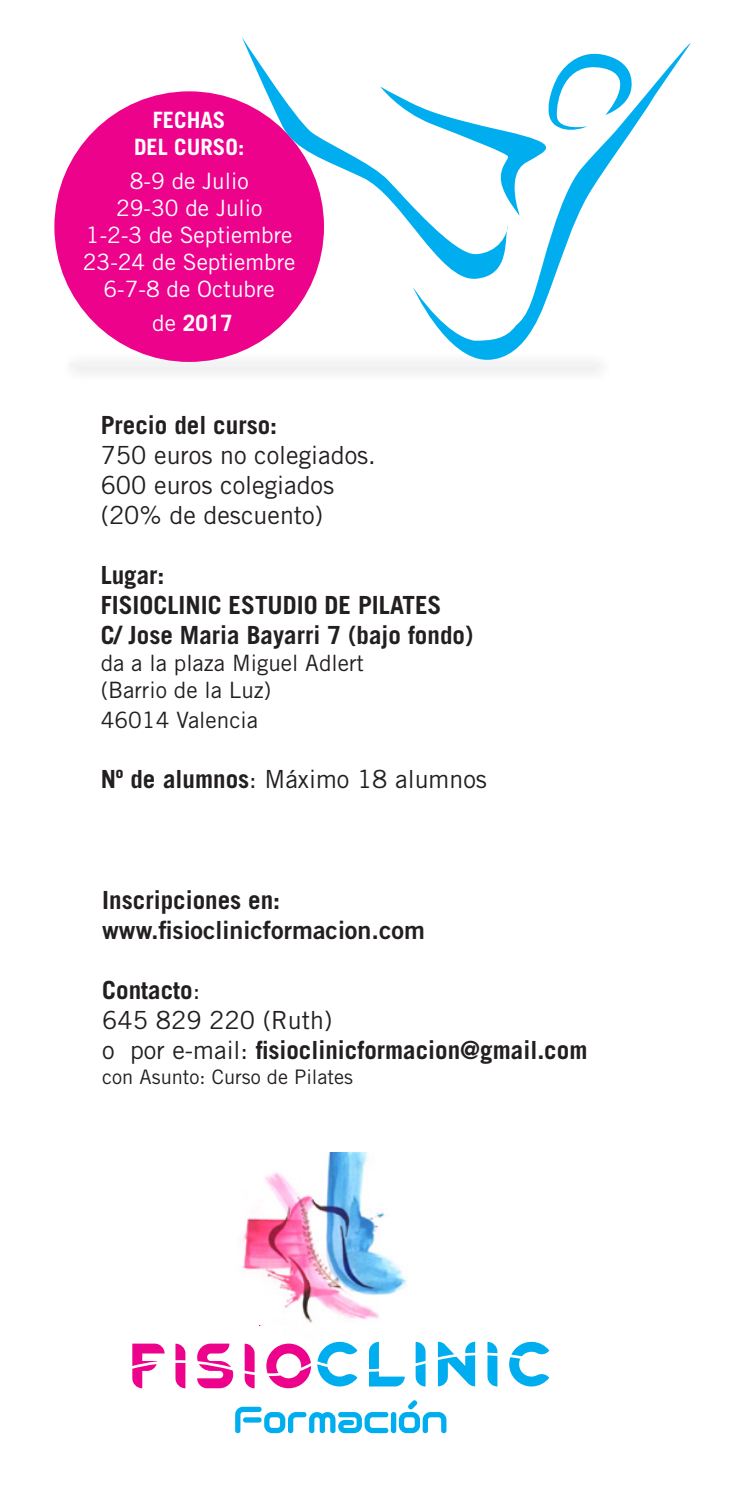
<style>
.page{position:relative;width:745px;height:1489px;background:#fff}
.page>*{position:absolute;margin:0;border:0;box-sizing:border-box;transform-origin:0 0}
.t1{font:700 25px/30px "Trade Gothic LT Std";color:#231f20}
.t2{font:25px/30px "Trade Gothic LT Std";color:#231f20}
.t3{font:25px "Trade Gothic LT Std Bd 2";color:#231f20}
.t4{font:22.5px/27px "Trade Gothic LT Std";color:#fff;text-align:center}
.t5{font:22.5px/27px "Trade Gothic LT Std";color:#231f20}
.t6{font:700 22.5px "Trade Gothic LT Std";color:#fff}
.t7{font:20px "Trade Gothic LT Std";color:#231f20}
.s1{font-weight:400}
.s2{font-weight:700}
</style>
<div class="page">
<div style="left:58px;top:352px;width:556px;height:30px;background:#f7f7f7"></div>
<hr style="left:69px;top:363px;width:530px;height:3px;background:#f2f3f4">
<div style="left:54px;top:91px;width:270px;height:271px;background:#ed028c;border-radius:50%"></div>
<img style="left:242px;top:1152px;width:165px;height:174px">
<svg style="left:235px;top:1400px;width:211px;height:32px"></svg>
<svg style="left:317px;top:1341px;width:40px;height:45px"></svg>
<svg style="left:369px;top:1341px;width:35px;height:45px"></svg>
<svg style="left:415px;top:1341px;width:10px;height:45px"></svg>
<svg style="left:437px;top:1341px;width:38px;height:45px"></svg>
<svg style="left:487px;top:1341px;width:10px;height:45px"></svg>
<svg style="left:509px;top:1341px;width:40px;height:45px"></svg>
<svg style="left:266px;top:1343px;width:45px;height:45px"></svg>
<svg style="left:244px;top:1343px;width:10px;height:45px"></svg>
<svg style="left:197px;top:1343px;width:36px;height:45px"></svg>
<svg style="left:175px;top:1343px;width:10px;height:45px"></svg>
<svg style="left:132px;top:1343px;width:32px;height:45px"></svg>
<svg style="left:241px;top:37px;width:171px;height:244px"></svg>
<svg style="left:380px;top:45px;width:32px;height:171px"></svg>
<svg style="left:412px;top:43px;width:278px;height:317px"></svg>
<p class="t6" style="left:153px;top:106px;width:61px">Fec has</p>
<p class="t6" style="left:134px;top:133px;width:12px">del</p>
<p class="t6" style="left:174px;top:133px;width:14px">curso</p>
<p class="t6" style="left:238px;top:133px;width:8px">:</p>
<p class="t4" style="left:83px;top:167px;width:214px">8-9 de Julio<br>29-30 de Julio<br>1-2-3 de Septiembre<br>23-24 de Septiembre<br>6-7-8 de Octubre</p>
<p class="t6" style="left:152px;top:309px;width:82px"><span class="s1">de</span> 2017</p>
<p class="t1" style="left:101px;top:409px;width:178px">Precio del curso:</p>
<p class="t2" style="left:101px;top:440px;width:276px">750 euros no colegiados.<br>600 euros colegiados (20% de descuento)</p>
<p class="t1" style="left:101px;top:559px;width:374px">Lugar:<br>FISIOCLINIC ESTUDIO DE PILATES<br>C/ Jose Maria Bayarri 7 (bajo fondo)</p>
<p class="t5" style="left:101px;top:649px;width:265px">da a la plaza Miguel Adlert (Barrio de la Luz)</p>
<p class="t5" style="left:101px;top:706px;width:159px">46014 Valencia</p>
<p class="t2" style="left:101px;top:764px;width:387px"><span class="s2">Nº de alumnos</span>: Máximo 18 alumnos</p>
<p class="t1" style="left:102px;top:884px;width:179px">Inscripciones en:</p>
<p class="t3" style="left:102px;top:914px;width:324px">www.fisioclinicformacion.com</p>
<p class="t1" style="left:102px;top:974px;width:486px">Contacto<span class="s1">:<br>645 829 220 (Ruth)<br>o por e-mail:</span> fisioclinicformacion@gmail.com</p>
<p class="t7" style="left:102px;top:1064px;width:252px">con Asunto: Curso de Pilates</p>
</div>
